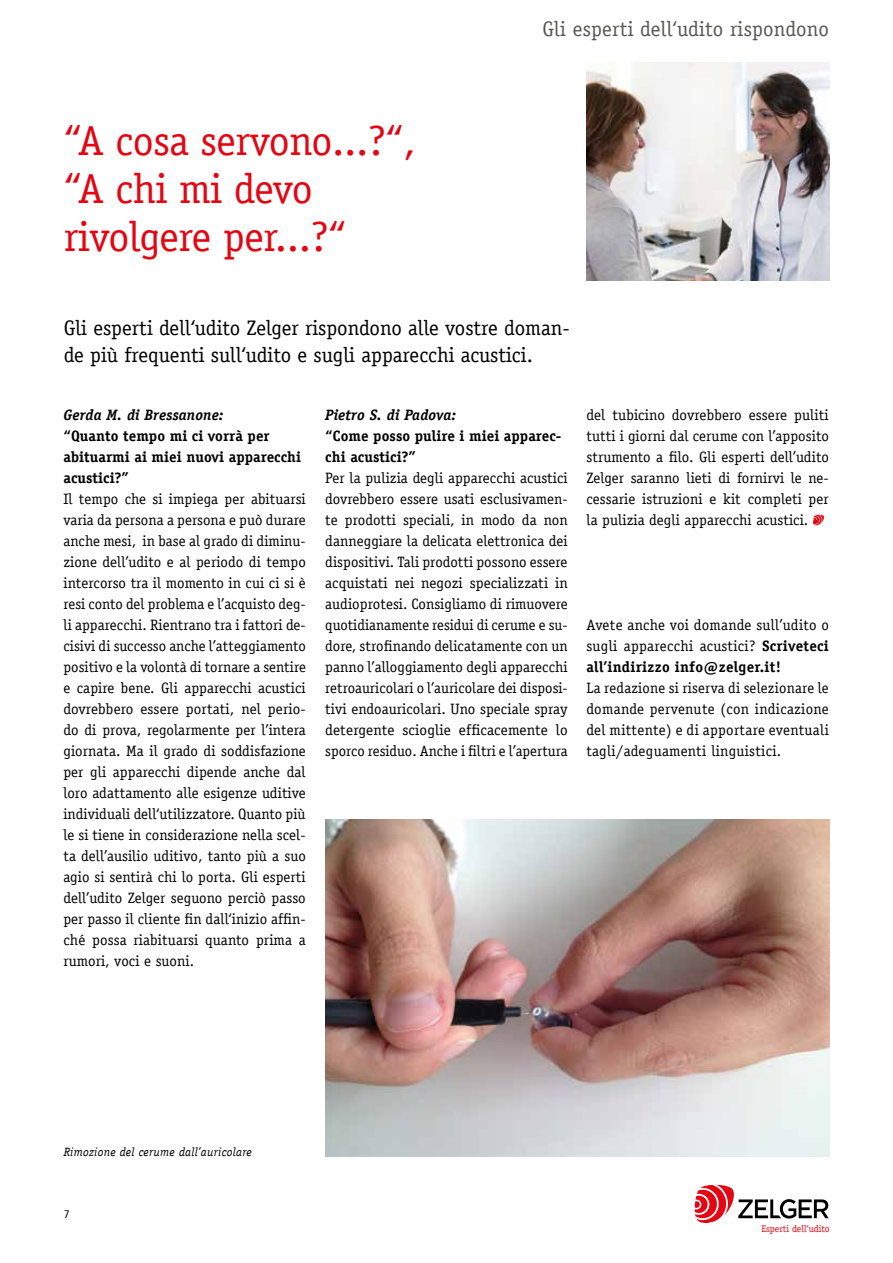
<style>
.page{position:relative;width:893px;height:1263px;background:#fff}
.page>*{position:absolute;margin:0;border:0;box-sizing:border-box;transform-origin:0 0}
.t1{font:42px/48px "Officina Serif";letter-spacing:-.01em;color:#e30613}
.t2{font:21px/27px "Officina Serif";color:#000}
.t3{font:21px "Officina Serif";letter-spacing:.01em;color:#575756}
.t4{font:15px/21px "Officina Serif";letter-spacing:.005em;color:#000;text-align:justify}
.t5{font:700 15px/21px "Officina Serif";letter-spacing:.005em;color:#000}
.t6{font:italic 700 15px "Officina Serif";letter-spacing:.005em;color:#000}
.t7{font:italic 12px "Officina Serif";letter-spacing:.02em;color:#000}
.t8{font:12px "Officina Serif";color:#000}
.t9{font:9.75px "Officina Serif";color:#e30613}
.s1{font-weight:700}
</style>
<div class="page">
<svg style="left:695px;top:1185px;width:134px;height:38px"></svg>
<svg style="left:813px;top:515px;width:11px;height:10px"></svg>
<img style="left:587px;top:63px;width:242px;height:218px">
<img style="left:325px;top:819px;width:504px;height:338px">
<h1 class="t1" style="left:64px;top:117px;width:353px">“A cosa servono...?“, “A chi mi devo rivolgere per...?“</h1>
<h2 class="t3" style="left:542px;top:16px;width:288px">Gli esperti dell‘udito rispondono</h2>
<h2 class="t2" style="left:64px;top:315px;width:508px">Gli esperti dell‘udito Zelger rispondono alle vostre doman&shy;de più frequenti sull‘udito e sugli apparecchi acustici.</h2>
<p class="t6" style="left:63px;top:406px;width:162px">Gerda M. di Bressanone:</p>
<p class="t5" style="left:63px;top:425px;width:239px">“Quanto tempo mi ci vorrà per abituarmi ai miei nuovi apparecchi acustici?”</p>
<p class="t4" style="left:63px;top:489px;width:244px">Il tempo che si impiega per abituarsi varia da persona a persona e può durare anche mesi, in base al grado di diminu&shy;zione dell’udito e al periodo di tempo intercorso tra il momento in cui ci si è resi conto del problema e l’acquisto deg&shy;li apparecchi. Rientrano tra i fattori de&shy;cisivi di successo anche l’atteggiamento positivo e la volontà di tornare a sentire e capire bene. Gli apparecchi acustici dovrebbero essere portati, nel perio&shy;do di prova, regolarmente per l’intera giornata. Ma il grado di soddisfazione per gli apparecchi dipende anche dal loro adattamento alle esigenze uditive individuali dell‘utilizzatore. Quanto più le si tiene in considerazione nella scel&shy;ta dell’ausilio uditivo, tanto più a suo agio si sentirà chi lo porta. Gli esperti dell’udito Zelger seguono perciò passo per passo il cliente fin dall‘inizio affin&shy;ché possa riabituarsi quanto prima a rumori, voci e suoni.</p>
<p class="t6" style="left:325px;top:406px;width:132px">Pietro S. di Padova:</p>
<p class="t5" style="left:325px;top:425px;width:238px">“Come posso pulire i miei apparec&shy;chi acustici?”</p>
<p class="t4" style="left:325px;top:468px;width:244px">Per la pulizia degli apparecchi acustici dovrebbero essere usati esclusivamen&shy;te prodotti speciali, in modo da non danneggiare la delicata elettronica dei dispositivi. Tali prodotti possono essere acquistati nei negozi specializzati in audioprotesi. Consigliamo di rimuovere quotidianamente residui di cerume e su&shy;dore, strofinando delicatamente con un panno l’alloggiamento degli apparecchi retroauricolari o l’auricolare dei disposi&shy;tivi endoauricolari. Uno speciale spray detergente scioglie efficacemente lo sporco residuo. Anche i filtri e l’apertura</p>
<p class="t4" style="left:586px;top:405px;width:244px">del tubicino dovrebbero essere puliti tutti i giorni dal cerume con l’apposito strumento a filo. Gli esperti dell’udito Zelger saranno lieti di fornirvi le ne&shy;cessarie istruzioni e kit completi per la pulizia degli apparecchi acustici.</p>
<p class="t4" style="left:586px;top:615px;width:244px">Avete anche voi domande sull’udito o sugli apparecchi acustici? <span class="s1">Scriveteci all’indirizzo info@zelger.it!</span></p>
<p class="t4" style="left:586px;top:678px;width:244px">La redazione si riserva di selezionare le domande pervenute (con indicazione del mittente) e di apportare eventuali tagli/adeguamenti linguistici.</p>
<p class="t7" style="left:64px;top:1145px;width:190px">Rimozione del cerume dall’auricolare</p>
<p class="t8" style="left:64px;top:1207px;width:7px">7</p>
<p class="t9" style="left:761px;top:1222px;width:70px">Esperti dell‘udito</p>
</div>
